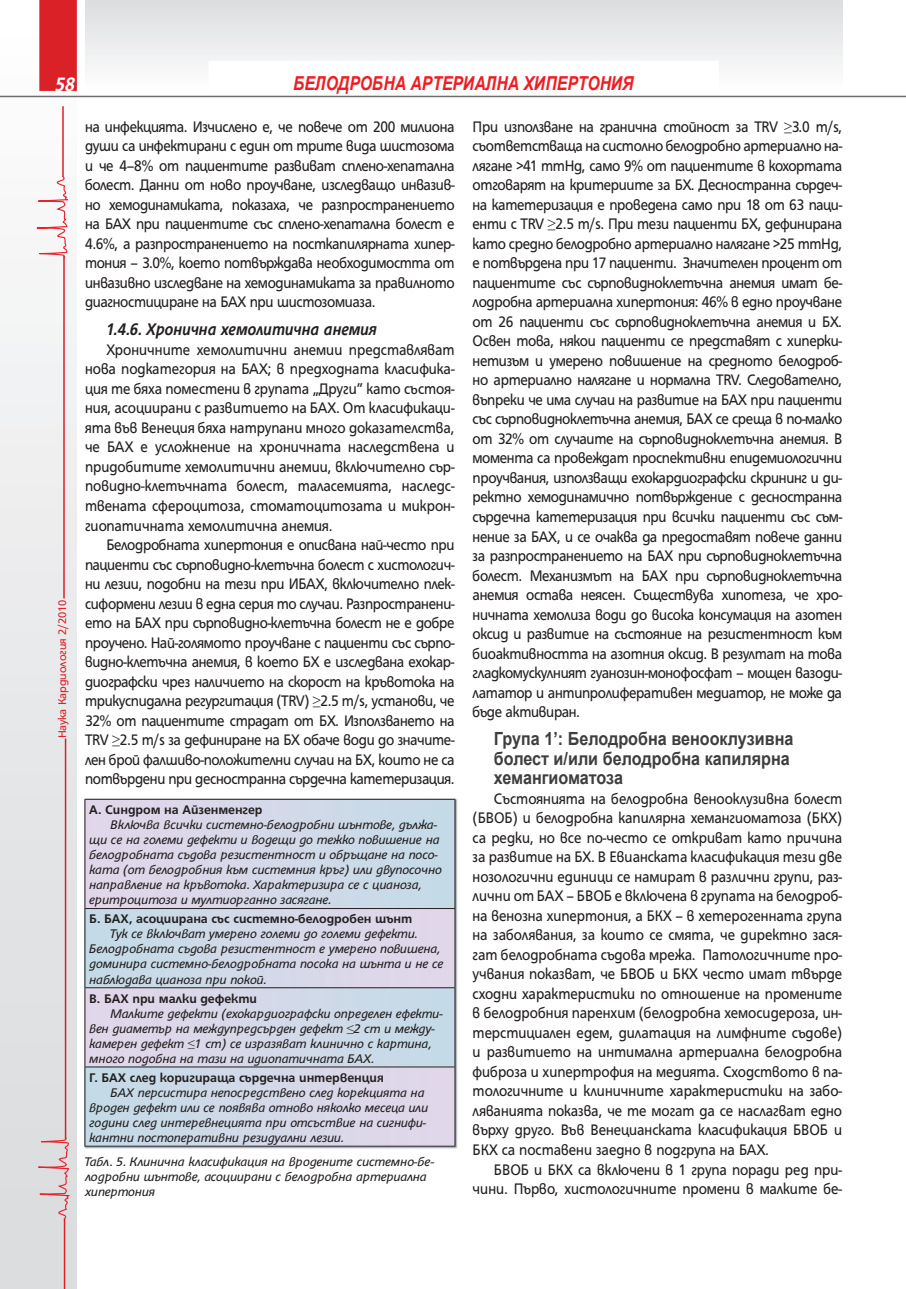
<style>
.page{position:relative;width:906px;height:1289px;background:#fff}
.page>*{position:absolute;margin:0;border:0;box-sizing:border-box;transform-origin:0 0}
.t1{font:italic 700 21px "HS Grotesk Bg";color:#fff;scale:.9 1}
.t2{font:italic 700 19.2px "Arial Narrow";color:#ee1d23}
.t3{font:700 18.15px/19.5px "Arial";color:#3e3e3f;scale:.89 1}
.t4{font:italic 700 18.15px "HS Grotesk Bg";color:#231f20;scale:.89 1}
.t5{font:16.5px/19.5px "HS Grotesk Bg";letter-spacing:-.02em;color:#231f20;text-align:justify;scale:.9 1}
.t6{font:16.5px/19.8px "HS Grotesk Bg";color:#231f20;text-align:right;scale:.9 1}
.t7{font:italic 13.5px/15px "HS Grotesk Bg";letter-spacing:-.01em;color:#231f20}
.t8{font:700 13.5px "HS Grotesk Bg";color:#231f20}
.t9{font:12px "HS Grotesk Bg";letter-spacing:-.01em;color:#da2128}
.s1{font-style:normal}
</style>
<div class="page">
<div style="left:0;top:0;width:77px;height:1288px;background:linear-gradient(to bottom,#fdfdfd,#d8d7da)"></div>
<div style="left:39px;top:0;width:38px;height:91px;background:#da2128"></div>
<hr style="left:0;top:96px;width:906px;height:1px;background:#6c6d70">
<div style="left:85px;top:0;width:757px;height:91px;background:linear-gradient(to bottom,#dbdddf,#fefefe)"></div>
<div style="left:208px;top:61px;width:511px;height:30px;background:#fff"></div>
<hr style="left:65px;top:738px;width:1px;height:401px;background:#da2128">
<svg style="left:8px;top:1135px;width:63px;height:85px;background:#ddd3d5"></svg>
<hr style="left:64px;top:1218px;width:1px;height:70px;background:#da2128">
<hr style="left:63px;top:256px;width:2px;height:342px;background:#da2128">
<svg style="left:6px;top:175px;width:63px;height:84px"></svg>
<hr style="left:62px;top:106px;width:2px;height:71px;background:#da2128">
<img style="left:84px;top:798px;width:374px;height:351px">
<svg style="left:86px;top:800px;width:368px;height:266px;background:#d3d8e8"></svg>
<div style="left:85px;top:908px;width:370px;height:79px;background:linear-gradient(to right,#c3dbe7,#e3d6ea)"></div>
<div style="left:85px;top:1066px;width:370px;height:80px;background:linear-gradient(to right,#c3dbe7,#e3d6ea)"></div>
<hr style="left:85px;top:799px;width:370px;height:1px;background:#231f20">
<hr style="left:85px;top:799px;width:1px;height:109px;background:#231f20">
<hr style="left:454px;top:799px;width:1px;height:109px;background:#231f20">
<hr style="left:85px;top:908px;width:370px;height:1px;background:#231f20">
<hr style="left:85px;top:988px;width:1px;height:78px;background:#231f20">
<hr style="left:454px;top:988px;width:1px;height:78px;background:#231f20">
<hr style="left:85px;top:1066px;width:370px;height:1px;background:#231f20">
<hr style="left:85px;top:908px;width:1px;height:79px;background:#231f20">
<hr style="left:454px;top:908px;width:1px;height:79px;background:#231f20">
<hr style="left:85px;top:987px;width:370px;height:1px;background:#231f20">
<hr style="left:85px;top:1067px;width:1px;height:78px;background:#231f20">
<hr style="left:454px;top:1067px;width:1px;height:78px;background:#231f20">
<hr style="left:85px;top:1145px;width:370px;height:1px;background:#231f20">
<p class="t1" style="left:56px;top:76px;width:23px">58</p>
<p class="t2" style="left:293px;top:72px;width:342px">БЕЛОДРОБНА АРТЕРИАЛНА ХИПЕРТОНИЯ</p>
<p class="t9" style="left:58px;top:738px;width:140px;rotate:-90deg">Наука Кардиология 2/2010</p>
<p class="t5" style="left:85px;top:118px;width:412px">на инфекцията. Изчислено е, че повече от 200 милиона души са инфектирани с един от трите вида шистозома и че 4–8% от пациентите развиват сплено-хепатална болест. Данни от ново проучване, изследващо инвазив&shy;но хемодинамиката, показаха, че разпространението на БАХ при пациентите със сплено-хепатална болест е 4.6%, а разпространението на посткапилярната хипер&shy;тония – 3.0%, което потвърждава необходимостта от инвазивно изследване на хемодинамиката за правилното диагностициране на БАХ при шистозомиаза.</p>
<p class="t4" style="left:106px;top:323px;width:306px">1.4.6. Хронична хемолитична анемия</p>
<p class="t5" style="left:85px;top:341px;width:412px;text-indent:21px">Хроничните хемолитични анемии представляват нова подкатегория на БАХ; в предходната класифика&shy;ция те бяха поместени в групата „Други” като състоя&shy;ния, асоциирани с развитието на БАХ. От класификаци&shy;ята във Венеция бяха натрупани много доказателства, че БАХ е усложнение на хроничната наследствена и придобитите хемолитични анемии, включително сър&shy;повидно-клетъчната болест, таласемията, наследс&shy;твената сфероцитоза, стоматоцитозата и микрон&shy;гиопатичната хемолитична анемия.</p>
<p class="t5" style="left:85px;top:536px;width:412px;text-indent:21px">Белодробната хипертония е описвана най-често при пациенти със сърповидно-клетъчна болест с хистологич&shy;ни лезии, подобни на тези при ИБАХ, включително плек&shy;сиформени лезии в една серия то случаи. Разпространени&shy;ето на БАХ при сърповидно-клетъчна болест не е добре проучено. Най-голямото проучване с пациенти със сърпо&shy;видно-клетъчна анемия, в което БХ е изследвана ехокар&shy;диографски чрез наличието на скорост на кръвотока на трикуспидална регургитация (TRV) ≥2.5 m/s, установи, че 32% от пациентите страдат от БХ. Използването на TRV ≥2.5 m/s за дефиниране на БХ обаче води до значите&shy;лен брой фалшиво-положителни случаи на БХ, които не са потвърдени при десностранна сърдечна катетеризация.</p>
<p class="t8" style="left:89px;top:805px;width:175px">А. Синдром на Айзенменгер</p>
<p class="t7" style="left:89px;top:818px;width:354px;text-indent:21px">Включва всички системно-белодробни шънтове, дължа&shy;щи се на големи дефекти и водещи до тежко повишение на белодробната съдова резистентност и обръщане на посо&shy;ката (от белодробния към системния кръг) или двупосочно направление на кръвотока. Характеризира се с цианоза, еритроцитоза и мултиорганно засягане.</p>
<p class="t8" style="left:89px;top:914px;width:325px">Б. БАХ, асоциирана със системно-белодробен шънт</p>
<p class="t7" style="left:89px;top:927px;width:356px;text-indent:21px">Тук се включват умерено големи до големи дефекти.<br>Белодробната съдова резистентност е умерено повишена, доминира системно-белодробната посока на шънта и не се наблюдава цианоза при покой.</p>
<p class="t8" style="left:89px;top:993px;width:169px">В. БАХ при малки дефекти</p>
<p class="t7" style="left:89px;top:1006px;width:355px;text-indent:21px">Малките дефекти (ехокардиографски определен ефекти&shy;вен диаметър на междупредсърден дефект <span class="s1">≤</span>2 cm и между&shy;камерен дефект <span class="s1">≤</span>1 cm) се изразяват клинично с картина, много подобна на тази на идиопатичната БАХ.</p>
<p class="t8" style="left:89px;top:1072px;width:296px">Г. БАХ след коригираща сърдечна интервенция</p>
<p class="t7" style="left:89px;top:1086px;width:340px;text-indent:21px">БАХ персистира непосредствено след корекцията на вроден дефект или се появява отново няколко месеца или години след интеревнецията при отсъствие на сигнифи&shy;кантни постоперативни резидуални лезии.</p>
<p class="t7" style="left:85px;top:1154px;width:350px">Табл. 5. Клинична класификация на вродените системно-бе&shy;лодробни шънтове, асоциирани с белодробна артериална хипертония</p>
<p class="t5" style="left:472px;top:118px;width:412px">При използване на гранична стойност за TRV ≥3.0 m/s, съответстваща на систолно белодробно артериално на&shy;лягане &gt;41 mmHg, само 9% от пациентите в кохортата отговарят на критериите за БХ. Десностранна сърдеч&shy;на катетеризация е проведена само при 18 от 63 паци&shy;енти с TRV ≥2.5 m/s. При тези пациенти БХ, дефинирана като средно белодробно артериално налягане &gt;25 mmHg, е потвърдена при 17 пациенти. Значителен процент от пациентите със сърповидноклетъчна анемия имат бе&shy;лодробна артериална хипертония: 46% в едно проучване от 26 пациенти със сърповидноклетъчна анемия и БХ.<br>Освен това, някои пациенти се представят с хиперки&shy;нетизъм и умерено повишение на средното белодроб&shy;но артериално налягане и нормална TRV. Следователно, въпреки че има случаи на развитие на БАХ при пациенти със сърповидноклетъчна анемия, БАХ се среща в по-малко от 32% от случаите на сърповидноклетъчна анемия. В момента са провеждат проспективни епидемиологични проучвания, използващи ехокардиографски скрининг и ди&shy;ректно хемодинамично потвърждение с десностранна сърдечна катетеризация при всички пациенти със съм&shy;нение за БАХ, и се очаква да предоставят повече данни за разпространението на БАХ при сърповидноклетъчна болест. Механизмът на БАХ при сърповидноклетъчна анемия остава неясен. Съществува хипотеза, че хро&shy;ничната хемолиза води до висока консумация на азотен оксид и развитие на състояние на резистентност към биоактивността на азотния оксид. В резултат на това гладкомускулният гуанозин-монофосфат – мощен вазоди&shy;лататор и антипролиферативен медиатор, не може да бъде активиран.</p>
<p class="t3" style="left:494px;top:729px;width:338px">Група 1’: Белодробна венооклузивна болест и/или белодробна капилярна хемангиоматоза</p>
<p class="t5" style="left:472px;top:789px;width:412px;text-indent:21px">Състоянията на белодробна венооклузивна болест (БВОБ) и белодробна капилярна хемангиоматоза (БКХ) са редки, но все по-често се откриват като причина за развитие на БХ. В Евианската класификация тези две нозологични единици се намират в различни групи, раз&shy;лични от БАХ – БВОБ е включена в групата на белодроб&shy;на венозна хипертония, а БКХ – в хетерогенната група на заболявания, за които се смята, че директно зася&shy;гат белодробната съдова мрежа. Патологичните про&shy;учвания показват, че БВОБ и БКХ често имат твърде сходни характеристики по отношение на промените в белодробния паренхим (белодробна хемосидероза, ин&shy;терстициален едем, дилатация на лимфните съдове) и развитието на интимална артериална белодробна фиброза и хипертрофия на медията. Сходството в па&shy;тологичните и клиничните характеристики на забо&shy;ляванията показва, че те могат да се наслагват едно върху друго. Във Венецианската класификация БВОБ и БКХ са поставени заедно в подгрупа на БАХ.</p>
<p class="t6" style="left:472px;top:1160px;width:412px">БВОБ и БКХ са включени в 1 група поради ред при&shy;чини. Първо, хистологичните промени в малките бе-</p>
</div>
